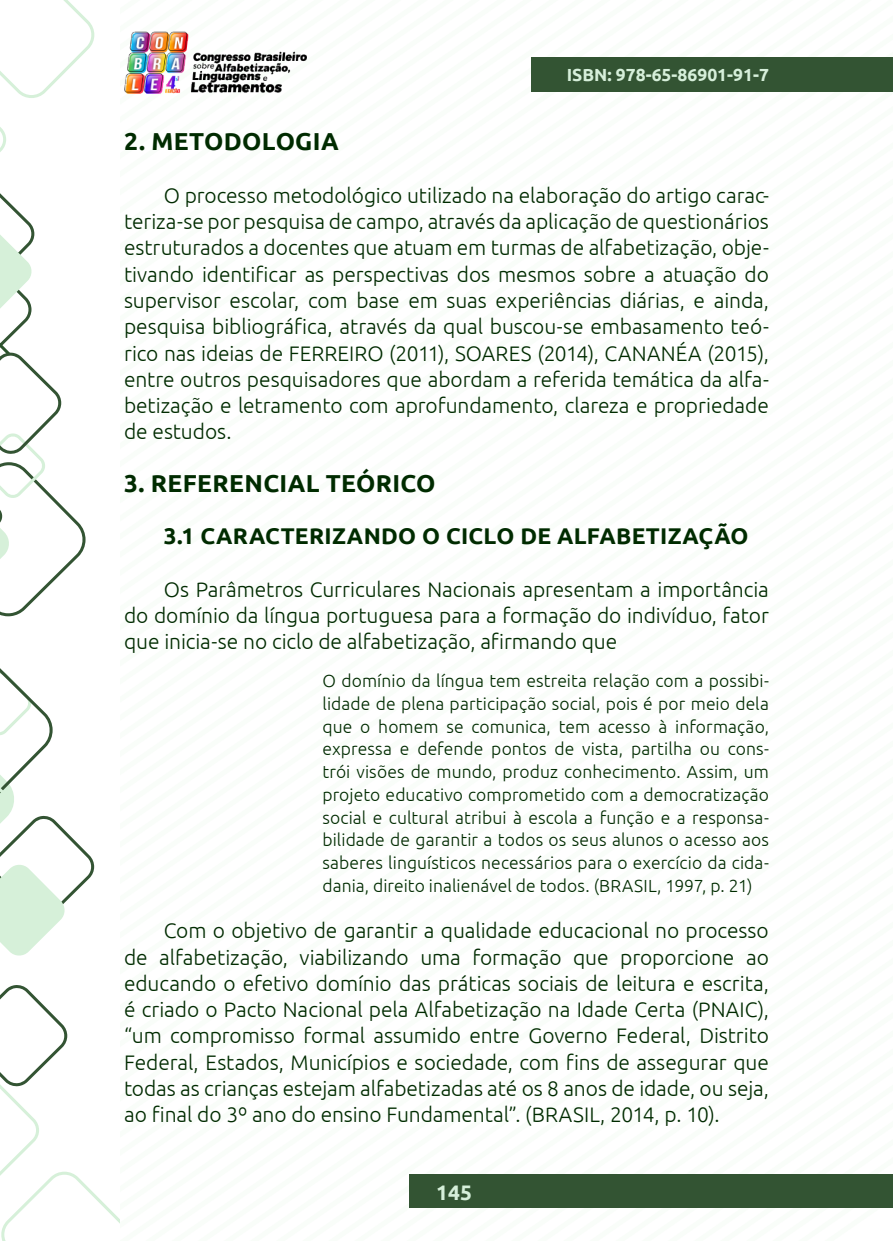
<style>
.page{position:relative;width:893px;height:1241px;background:#fff}
.page>*{position:absolute;margin:0;border:0;box-sizing:border-box;transform-origin:0 0}
._9_SUBTÍTULO{font:700 24.5px "Ubuntu";letter-spacing:.01em;color:#002b00}
._6_INTRODUCAO{font:700 24.5px "Ubuntu";letter-spacing:.01em;color:#002b00}
._9_1_SUBTÍTULO_2{font:700 22.75px "Ubuntu";letter-spacing:.015em;color:#002b00}
._8_CORPO{font:300 21px/26.2px "Ubuntu";letter-spacing:-.005em;color:#002b00;text-align:justify}
.t1{font:700 21px "Ubuntu";color:#d6efda}
._12_CITACAO{font:300 17.5px/22.8px "Ubuntu";letter-spacing:.005em;color:#002b00;text-align:justify}
.t2{font:700 17.5px "Ubuntu";color:#d6efda}
</style>
<div class="page">
<div style="left:410px;top:1174px;width:483px;height:33px;background:#335433"></div>
<img style="left:124px;top:31px;width:182px;height:62px">
<div style="left:532px;top:57px;width:361px;height:35px;background:#335433"></div>
<svg style="left:0;top:985px;width:119px;height:255px"></svg>
<svg style="left:0;top:0;width:94px;height:616px"></svg>
<svg style="left:0;top:668px;width:94px;height:288px"></svg>
<p class="t2" style="left:567px;top:64px;width:204px">ISBN: 978-65-86901-91-7</p>
<p class="_6_INTRODUCAO" style="left:124px;top:127px;width:216px">2. METODOLOGIA</p>
<p class="_8_CORPO" style="left:124px;top:182px;width:646px;text-indent:40px">O processo metodológico utilizado na elaboração do artigo carac&shy;teriza-se por pesquisa de campo, através da aplicação de questionários estruturados a docentes que atuam em turmas de alfabetização, obje&shy;tivando identificar as perspectivas dos mesmos sobre a atuação do supervisor escolar, com base em suas experiências diárias, e ainda, pesquisa bibliográfica, através da qual buscou-se embasamento teó&shy;rico nas ideias de FERREIRO (2011), SOARES (2014), CANANÉA (2015), entre outros pesquisadores que abordam a referida temática da alfa&shy;betização e letramento com aprofundamento, clareza e propriedade de estudos.</p>
<p class="_9_SUBTÍTULO" style="left:124px;top:468px;width:313px">3. REFERENCIAL TEÓRICO</p>
<p class="_9_1_SUBTÍTULO_2" style="left:164px;top:522px;width:586px">3.1 CARACTERIZANDO O CICLO DE ALFABETIZAÇÃO</p>
<p class="_8_CORPO" style="left:124px;top:575px;width:646px;text-indent:40px">Os Parâmetros Curriculares Nacionais apresentam a importância do domínio da língua portuguesa para a formação do indivíduo, fator que inicia-se no ciclo de alfabetização, afirmando que</p>
<p class="_12_CITACAO" style="left:322px;top:669px;width:448px">O domínio da língua tem estreita relação com a possibi&shy;lidade de plena participação social, pois é por meio dela que o homem se comunica, tem acesso à informação, expressa e defende pontos de vista, partilha ou cons&shy;trói visões de mundo, produz conhecimento. Assim, um projeto educativo comprometido com a democratização social e cultural atribui à escola a função e a responsa&shy;bilidade de garantir a todos os seus alunos o acesso aos saberes linguísticos necessários para o exercício da cida&shy;dania, direito inalienável de todos. (BRASIL, 1997, p. 21)</p>
<p class="_8_CORPO" style="left:124px;top:917px;width:646px;text-indent:40px">Com o objetivo de garantir a qualidade educacional no processo de alfabetização, viabilizando uma formação que proporcione ao educando o efetivo domínio das práticas sociais de leitura e escrita, é criado o Pacto Nacional pela Alfabetização na Idade Certa (PNAIC), “um compromisso formal assumido entre Governo Federal, Distrito Federal, Estados, Municípios e sociedade, com fins de assegurar que todas as crianças estejam alfabetizadas até os 8 anos de idade, ou seja, ao final do 3º ano do ensino Fundamental”. (BRASIL, 2014, p. 10).</p>
<p class="t1" style="left:436px;top:1178px;width:37px">145</p>
</div>
